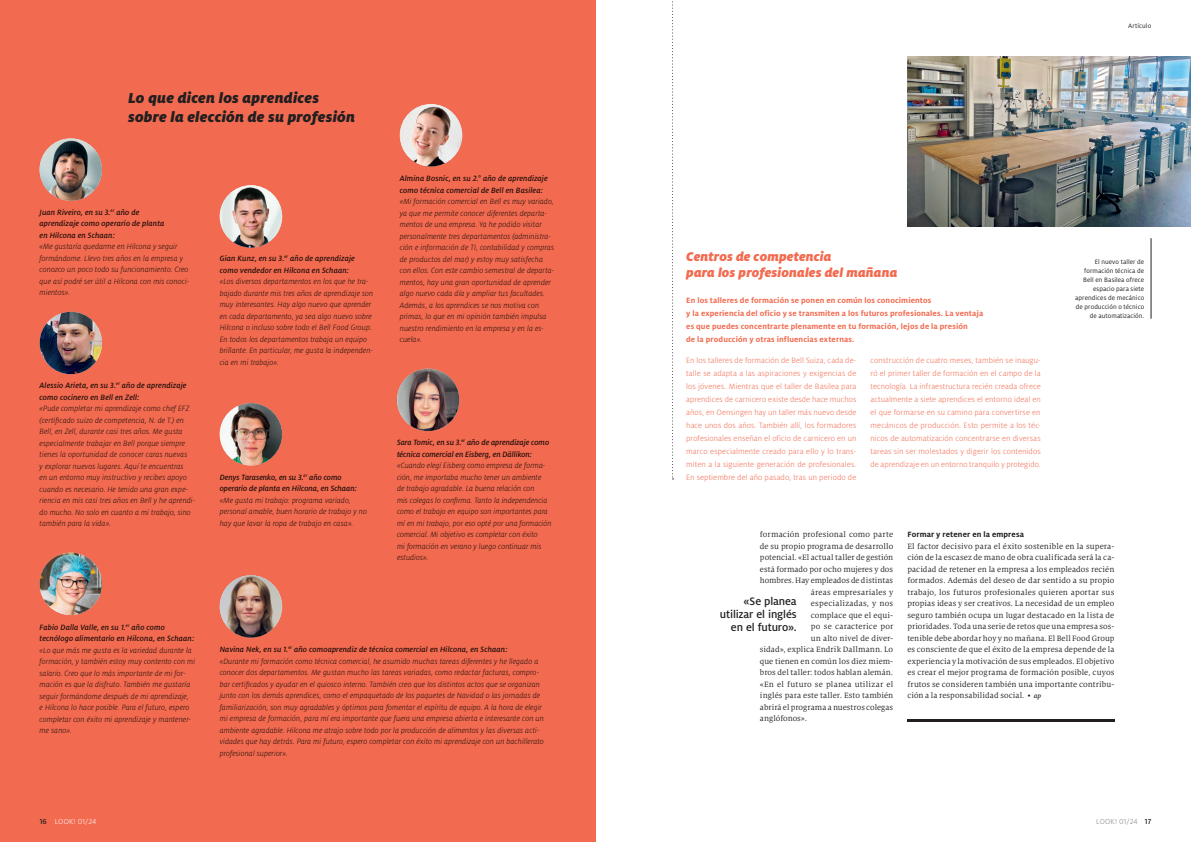
<style>
.page{position:relative;width:1191px;height:842px;background:#fff}
.page>*{position:absolute;margin:0;border:0;box-sizing:border-box;transform-origin:0 0}
.t1{font:italic 900 16px/19px "Milo Pro";letter-spacing:.01em;color:#231f20}
.t2{font:italic 900 14px/16px "Milo Pro";letter-spacing:.005em;color:#f26b50}
.t3{font:500 12px/13px "Milo Pro";letter-spacing:-.01em;color:#231f20;text-align:right}
.t4{font:italic 300 8.5px/11.5px "Milo Pro";letter-spacing:.005em;color:#231f20}
.t5{font:8.5px/11.5px "Milo Serif Pro";letter-spacing:.01em;color:#231f20;text-align:justify}
.t6{font:300 8.5px/13px "Milo Pro";letter-spacing:.01em;color:#f26b50;text-align:justify}
.t7{font:italic 500 8.5px/11.5px "Milo Pro";letter-spacing:.005em;color:#231f20}
.t8{font:700 8.5px/13px "Milo Pro";letter-spacing:.015em;color:#f26b50}
.t9{font:700 8.5px "Milo Pro";letter-spacing:.015em;color:#231f20}
.t10{font:300 8px "Milo Pro";letter-spacing:.025em;color:#fff}
.t11{font:300 8px "Milo Pro";letter-spacing:.025em;color:#808285}
.t12{font:7px/9px "Milo Pro";letter-spacing:.01em;color:#231f20;text-align:right}
.s1{font-weight:500}
.s2{font-weight:500;font-style:italic;font-size:7px}
.s3{font-weight:500;color:#231f20}
</style>
<div class="page">
<div style="left:0;top:0;width:595px;height:842px;background:#f26b50"></div>
<img style="left:907px;top:57px;width:284px;height:169px">
<img style="left:220px;top:185px;width:62px;height:63px;border-radius:31px">
<img style="left:397px;top:369px;width:62px;height:62px;border-radius:31px">
<img style="left:220px;top:403px;width:62px;height:62px;border-radius:31px">
<img style="left:40px;top:553px;width:62px;height:62px;border-radius:31px">
<img style="left:220px;top:575px;width:62px;height:63px;border-radius:31px">
<img style="left:40px;top:138px;width:62px;height:63px;border-radius:31px">
<img style="left:40px;top:312px;width:62px;height:62px;border-radius:31px">
<img style="left:400px;top:104px;width:62px;height:62px;border-radius:31px">
<hr style="left:907px;top:719px;width:207px;height:2px;background:#231f20">
<hr style="left:1150px;top:238px;width:1px;height:81px;background:#231f20">
<svg style="left:672px;top:1px;width:1px;height:478px"></svg>
<h1 class="t1" style="left:128px;top:88px;width:228px">Lo que dicen los aprendices sobre la elección de su profesión</h1>
<p class="t7" style="left:40px;top:206px;width:126px">Juan Riveiro, en su 3.<sup>er</sup> año de aprendizaje como operario de planta en Hilcona en Schaan:</p>
<p class="t4" style="left:40px;top:241px;width:151px">«Me gustaría quedarme en Hilcona y seguir formándome. Llevo tres años en la empresa y conozco un poco todo su funcionamiento. Creo que así podré ser útil a Hilcona con mis conoci&shy;mientos».</p>
<p class="t7" style="left:40px;top:380px;width:148px">Alessio Arieta, en su 3.<sup>er</sup> año de aprendizaje como cocinero en Bell en Zell:</p>
<p class="t4" style="left:40px;top:403px;width:157px">«Pude completar mi aprendizaje como chef EFZ (certificado suizo de competencia, N. de T.) en Bell, en Zell, durante casi tres años. Me gusta especialmente trabajar en Bell porque siempre tienes la oportunidad de conocer caras nuevas<br>y explorar nuevos lugares. Aquí te encuentras<br>en un entorno muy instructivo y recibes apoyo cuando es necesario. He tenido una gran expe&shy;riencia en mis casi tres años en Bell y he aprendi&shy;do mucho. No solo en cuanto a mi trabajo, sino también para la vida».</p>
<p class="t7" style="left:220px;top:253px;width:137px">Gian Kunz, en su 3.<sup>er</sup> año de aprendizaje como vendedor en Hilcona en Schaan:</p>
<p class="t4" style="left:220px;top:276px;width:155px">«Los diversos departamentos en los que he tra&shy;bajado durante mis tres años de aprendizaje son muy interesantes. Hay algo nuevo que aprender en cada departamento, ya sea algo nuevo sobre Hilcona o incluso sobre todo el Bell Food Group.<br>En todos los departamentos trabaja un equipo brillante. En particular, me gusta la independen&shy;cia en mi trabajo».</p>
<p class="t7" style="left:220px;top:471px;width:139px">Denys Tarasenko, en su 3.<sup>er</sup> año como operario de planta en Hilcona, en Schaan:</p>
<p class="t4" style="left:220px;top:494px;width:149px">«Me gusta mi trabajo: programa variado, personal amable, buen horario de trabajo y no hay que lavar la ropa de trabajo en casa».</p>
<p class="t7" style="left:400px;top:173px;width:149px">Almina Bosnic, en su 2.° año de aprendizaje como técnica comercial de Bell en Basilea:</p>
<p class="t4" style="left:400px;top:196px;width:156px">«Mi formación comercial en Bell es muy variado, ya que me permite conocer diferentes departa&shy;mentos de una empresa. Ya he podido visitar personalmente tres departamentos (administra&shy;ción e información de TI, contabilidad y compras de productos del mar) y estoy muy satisfecha con ellos. Con este cambio semestral de departa&shy;mentos, hay una gran oportunidad de aprender algo nuevo cada día y ampliar tus facultades.<br>Además, a los aprendices se nos motiva con primas, lo que en mi opinión también impulsa nuestro rendimiento en la empresa y en la es&shy;cuela».</p>
<p class="t7" style="left:397px;top:437px;width:154px">Sara Tomic, en su 3.<sup>er</sup> año de aprendizaje como técnica comercial en Eisberg, en Dällikon:</p>
<p class="t4" style="left:397px;top:460px;width:156px">«Cuando elegí Eisberg como empresa de forma&shy;ción, me importaba mucho tener un ambiente<br>de trabajo agradable. La buena relación con<br>mis colegas lo confirma. Tanto la independencia como el trabajo en equipo son importantes para mí en mi trabajo, por eso opté por una formación comercial. Mi objetivo es completar con éxito<br>mi formación en verano y luego continuar mis estudios».</p>
<p class="t7" style="left:40px;top:621px;width:156px">Fabio Dalla Valle, en su 1.<sup>er</sup> año como tecnólogo alimentario en Hilcona, en Schaan:</p>
<p class="t4" style="left:40px;top:644px;width:157px">«Lo que más me gusta es la variedad durante la formación, y también estoy muy contento con mi salario. Creo que lo más importante de mi for&shy;mación es que la disfruto. También me gustaría seguir formándome después de mi aprendizaje,<br>e Hilcona lo hace posible. Para el futuro, espero completar con éxito mi aprendizaje y mantener&shy;me sano».</p>
<p class="t4" style="left:220px;top:644px;width:326px"><span class="s1">Navina Nek, en su 1.</span><sup>er</sup> <span class="s1">año comoaprendiz de técnica comercial en Hilcona, en Schaan:<br></span>«Durante mi formación como técnica comercial, he asumido muchas tareas diferentes y he llegado a conocer dos departamentos. Me gustan mucho las tareas variadas, como redactar facturas, compro&shy;bar certificados y ayudar en el quiosco interno. También creo que los distintos actos que se organizan junto con los demás aprendices, como el empaquetado de los paquetes de Navidad o las jornadas de familiarización, son muy agradables y óptimos para fomentar el espíritu de equipo. A la hora de elegir mi empresa de formación, para mí era importante que fuera una empresa abierta e interesante con un ambiente agradable. Hilcona me atrajo sobre todo por la producción de alimentos y las diversas acti&shy;vidades que hay detrás. Para mi futuro, espero completar con éxito mi aprendizaje con un bachillerato profesional superior».</p>
<p class="t12" style="left:1128px;top:22px;width:25px">Artículo</p>
<h2 class="t2" style="left:686px;top:249px;width:213px">Centros de competencia<br>para los profesionales del mañana</h2>
<p class="t8" style="left:686px;top:294px;width:298px">En los talleres de formación se ponen en común los conocimientos<br>y la experiencia del oficio y se transmiten a los futuros profesionales. La ventaja es que puedes concentrarte plenamente en tu formación, lejos de la presión<br>de la producción y otras influencias externas.</p>
<p class="t6" style="left:686px;top:353px;width:172px">En los talleres de formación de Bell Suiza, cada de&shy;talle se adapta a las aspiraciones y exigencias de los jóvenes. Mientras que el taller de Basilea para aprendices de carnicero existe desde hace muchos años, en Oensingen hay un taller más nuevo desde hace unos dos años. También allí, los formadores profesionales enseñan el oficio de carnicero en un marco especialmente creado para ello y lo trans&shy;miten a la siguiente generación de profesionales.<br>En septiembre del año pasado, tras un periodo de</p>
<p class="t6" style="left:870px;top:353px;width:172px">construcción de cuatro meses, también se inaugu&shy;ró el primer taller de formación en el campo de la tecnología. La infraestructura recién creada ofrece actualmente a siete aprendices el entorno ideal en el que formarse en su camino para convertirse en mecánicos de producción. Esto permite a los téc&shy;nicos de automatización concentrarse en diversas tareas sin ser molestados y digerir los contenidos de aprendizaje en un entorno tranquilo y protegido.</p>
<p class="t12" style="left:1075px;top:257px;width:70px">El nuevo taller de formación técnica de<br>Bell en Basilea ofrece espacio para siete aprendices de mecánico de producción o técnico de automatización.</p>
<p class="t5" style="left:760px;top:529px;width:135px">formación profesional como parte</p>
<p class="t5" style="left:760px;top:540px;width:135px">de su propio programa de desarrollo</p>
<p class="t5" style="left:760px;top:552px;width:135px">potencial. «El actual taller de gestión</p>
<p class="t5" style="left:760px;top:563px;width:135px">está formado por ocho mujeres y dos</p>
<p class="t5" style="left:760px;top:575px;width:135px">hombres. Hay empleados de distintas</p>
<p class="t5" style="left:811px;top:586px;width:84px">áreas empresariales y</p>
<p class="t5" style="left:811px;top:598px;width:84px">especializadas, y nos</p>
<p class="t5" style="left:811px;top:609px;width:84px">complace que el equi-</p>
<p class="t5" style="left:811px;top:621px;width:84px">po se caracterice por</p>
<p class="t5" style="left:811px;top:632px;width:84px">un alto nivel de diver-</p>
<p class="t5" style="left:760px;top:644px;width:135px">sidad», explica Endrik Dallmann. Lo</p>
<p class="t5" style="left:760px;top:655px;width:135px">que tienen en común los diez miem-</p>
<p class="t5" style="left:760px;top:667px;width:135px">bros del taller: todos hablan alemán.</p>
<p class="t5" style="left:760px;top:678px;width:135px">«En el futuro se planea utilizar el</p>
<p class="t5" style="left:760px;top:690px;width:135px">inglés para este taller. Esto también</p>
<p class="t5" style="left:760px;top:701px;width:135px">abrirá el programa a nuestros colegas</p>
<p class="t5" style="left:760px;top:713px;width:49px">anglófonos».</p>
<h3 class="t3" style="left:720px;top:595px;width:78px">«Se planea utilizar el inglés en el futuro».</h3>
<p class="t9" style="left:907px;top:530px;width:118px">Formar y retener en la empresa</p>
<p class="t5" style="left:907px;top:540px;width:208px">El factor decisivo para el éxito sostenible en la supera&shy;ción de la escasez de mano de obra cualificada será la ca&shy;pacidad de retener en la empresa a los empleados recién formados. Además del deseo de dar sentido a su propio trabajo, los futuros profesionales quieren aportar sus propias ideas y ser creativos. La necesidad de un empleo seguro también ocupa un lugar destacado en la lista de prioridades. Toda una serie de retos que una empresa sos&shy;tenible debe abordar hoy y no mañana. El Bell Food Group es consciente de que el éxito de la empresa depende de la experiencia y la motivación de sus empleados. El objetivo es crear el mejor programa de formación posible, cuyos frutos se consideren también una importante contribu&shy;ción a la responsabilidad social. • <span class="s2">ap</span></p>
<p class="t10" style="left:40px;top:817px;width:58px"><span class="s3">16</span> LOOK! 01/24</p>
<p class="t11" style="left:1096px;top:817px;width:56px">LOOK! 01/24 <span class="s3">17</span></p>
</div>
